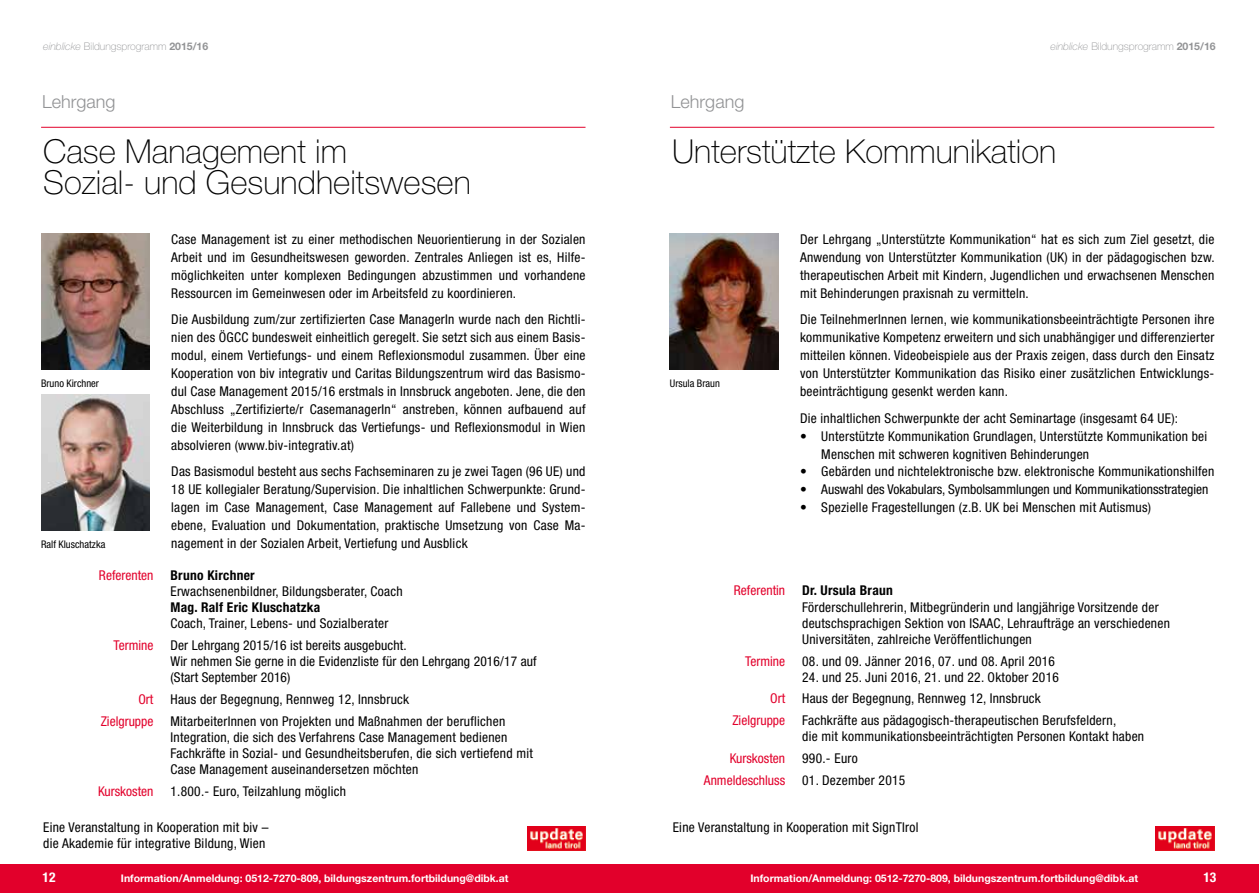
<style>
.page{position:relative;width:1259px;height:893px;background:#fff}
.page>*{position:absolute;margin:0;border:0;box-sizing:border-box;transform-origin:0 0}
.t1{font:100 33px/31.5px "Helvetica Neue LT Std";color:#000}
.t2{font:300 18px "Helvetica Neue LT Std";color:#929395}
.t3{font:condensed 13.5px/18px "Helvetica Neue LT Std";letter-spacing:.02em;color:#000}
.t4{font:condensed 13.5px "Helvetica Neue LT Std";color:#e2002b}
.t5{font:condensed 13.5px "Helvetica Neue LT Std";color:#000}
.t6{font:700 condensed 13.5px "Helvetica Neue LT Std";letter-spacing:.02em;color:#000}
.t7{font:700 condensed 13.5px "Helvetica Neue LT Std";color:#fff}
.t8{font:700 10.5px "Helvetica Neue LT Std";color:#fff}
.t9{font:100 10.5px "Helvetica Neue LT Std";color:#929395}
.t10{font:condensed 10.5px "Helvetica Neue LT Std";color:#000}
.s1{font-style:italic}
.s2{font-weight:700}
</style>
<div class="page">
<div style="left:629px;top:864px;width:630px;height:29px;background:#e2002b"></div>
<div style="left:0;top:864px;width:629px;height:29px;background:#e2002b"></div>
<hr style="left:41px;top:127px;width:544px;height:1px;background:#e2002b">
<img style="left:41px;top:234px;width:109px;height:136px">
<img style="left:41px;top:395px;width:109px;height:136px">
<img style="left:527px;top:826px;width:58px;height:24px">
<hr style="left:670px;top:127px;width:544px;height:1px;background:#e2002b">
<img style="left:670px;top:234px;width:108px;height:136px">
<img style="left:1155px;top:826px;width:59px;height:24px">
<p class="t9" style="left:43px;top:40px;width:167px"><span class="s1">einblicke</span> Bildungsprogramm <span class="s2">2015/16</span></p>
<p class="t9" style="left:1050px;top:40px;width:167px"><span class="s1">einblicke</span> Bildungsprogramm <span class="s2">2015/16</span></p>
<h2 class="t2" style="left:42px;top:91px;width:75px">Lehrgang</h2>
<h1 class="t1" style="left:43px;top:135px;width:429px">Case Management im<br>Sozial- und Gesundheitswesen</h1>
<p class="t10" style="left:41px;top:377px;width:59px">Bruno Kirchner</p>
<p class="t10" style="left:41px;top:538px;width:66px">Ralf Kluschatzka</p>
<p class="t3" style="left:171px;top:230px;width:416px;text-align:justify">Case Management ist zu einer methodischen Neuorientierung in der Sozialen Arbeit und im Gesundheitswesen geworden. Zentrales Anliegen ist es, Hilfe&shy;möglichkeiten unter komplexen Bedingungen abzustimmen und vorhandene Ressourcen im Gemeinwesen oder im Arbeitsfeld zu koordinieren.</p>
<p class="t3" style="left:171px;top:310px;width:416px;text-align:justify">Die Ausbildung zum/zur zertifizierten Case ManagerIn wurde nach den Richtli&shy;nien des ÖGCC bundesweit einheitlich geregelt. Sie setzt sich aus einem Basis&shy;modul, einem Vertiefungs- und einem Reflexionsmodul zusammen. Über eine Kooperation von biv integrativ und Caritas Bildungszentrum wird das Basismo&shy;dul Case Management 2015/16 erstmals in Innsbruck angeboten. Jene, die den Abschluss „Zertifizierte/r CasemanagerIn“ anstreben, können aufbauend auf die Weiterbildung in Innsbruck das Vertiefungs- und Reflexionsmodul in Wien absolvieren (www.biv-integrativ.at)</p>
<p class="t3" style="left:171px;top:463px;width:416px;text-align:justify">Das Basismodul besteht aus sechs Fachseminaren zu je zwei Tagen (96 UE) und 18 UE kollegialer Beratung/Supervision. Die inhaltlichen Schwerpunkte: Grund&shy;lagen im Case Management, Case Management auf Fallebene und System&shy;ebene, Evaluation und Dokumentation, praktische Umsetzung von Case Ma&shy;nagement in der Sozialen Arbeit, Vertiefung und Ausblick</p>
<p class="t4" style="left:99px;top:567px;width:56px">Referenten</p>
<p class="t6" style="left:170px;top:567px;width:86px">Bruno Kirchner</p>
<p class="t3" style="left:170px;top:582px;width:234px">Erwachsenenbildner, Bildungsberater, Coach</p>
<p class="t6" style="left:170px;top:599px;width:151px">Mag. Ralf Eric Kluschatzka</p>
<p class="t3" style="left:170px;top:614px;width:219px">Coach, Trainer, Lebens- und Sozialberater</p>
<p class="t4" style="left:113px;top:637px;width:41px">Termine</p>
<p class="t3" style="left:170px;top:637px;width:368px;line-height:16.2px">Der Lehrgang 2015/16 ist bereits ausgebucht.<br>Wir nehmen Sie gerne in die Evidenzliste für den Lehrgang 2016/17 auf (Start September 2016)</p>
<p class="t4" style="left:138px;top:691px;width:16px">Ort</p>
<p class="t3" style="left:170px;top:690px;width:240px">Haus der Begegnung, Rennweg 12, Innsbruck</p>
<p class="t4" style="left:101px;top:713px;width:54px">Zielgruppe</p>
<p class="t3" style="left:170px;top:712px;width:364px;line-height:16.2px">MitarbeiterInnen von Projekten und Maßnahmen der beruflichen Integration, die sich des Verfahrens Case Management bedienen Fachkräfte in Sozial- und Gesundheitsberufen, die sich vertiefend mit Case Management auseinandersetzen möchten</p>
<p class="t4" style="left:98px;top:783px;width:57px">Kurskosten</p>
<p class="t3" style="left:170px;top:782px;width:177px">1.800.- Euro, Teilzahlung möglich</p>
<h2 class="t2" style="left:671px;top:91px;width:75px">Lehrgang</h2>
<h1 class="t1" style="left:672px;top:135px;width:386px">Unterstützte Kommunikation</h1>
<p class="t10" style="left:670px;top:377px;width:51px">Ursula Braun</p>
<p class="t3" style="left:800px;top:230px;width:416px;text-align:justify">Der Lehrgang „Unterstützte Kommunikation“ hat es sich zum Ziel gesetzt, die Anwendung von Unterstützter Kommunikation (UK) in der pädagogischen bzw. therapeutischen Arbeit mit Kindern, Jugendlichen und erwachsenen Menschen mit Behinderungen praxisnah zu vermitteln.</p>
<p class="t3" style="left:800px;top:310px;width:416px;text-align:justify">Die TeilnehmerInnen lernen, wie kommunikationsbeeinträchtigte Personen ihre kommunikative Kompetenz erweitern und sich unabhängiger und differenzierter mitteilen können. Videobeispiele aus der Praxis zeigen, dass durch den Einsatz von Unterstützter Kommunikation das Risiko einer zusätzlichen Entwicklungs&shy;beeinträchtigung gesenkt werden kann.</p>
<p class="t3" style="left:800px;top:409px;width:380px">Die inhaltlichen Schwerpunkte der acht Seminartage (insgesamt 64 UE):</p>
<p class="t3" style="left:821px;top:427px;width:387px;text-indent:-21px">• Unterstützte Kommunikation Grundlagen, Unterstützte Kommunikation bei<br>Menschen mit schweren kognitiven Behinderungen</p>
<p class="t3" style="left:800px;top:463px;width:416px">• Gebärden und nichtelektronische bzw. elektronische Kommunikationshilfen</p>
<p class="t5" style="left:800px;top:482px;width:410px">• Auswahl des Vokabulars, Symbolsammlungen und Kommunikationsstrategien</p>
<p class="t3" style="left:800px;top:499px;width:352px">• Spezielle Fragestellungen (z.B. UK bei Menschen mit Autismus)</p>
<p class="t4" style="left:734px;top:583px;width:53px">Referentin</p>
<p class="t6" style="left:802px;top:582px;width:92px">Dr. Ursula Braun</p>
<p class="t3" style="left:802px;top:599px;width:369px;line-height:16.2px">Förderschullehrerin, Mitbegründerin und langjährige Vorsitzende der deutschsprachigen Sektion von ISAAC, Lehraufträge an verschiedenen<br>Universitäten, zahlreiche Veröffentlichungen</p>
<p class="t4" style="left:745px;top:653px;width:41px">Termine</p>
<p class="t3" style="left:802px;top:652px;width:254px">08. und 09. Jänner 2016, 07. und 08. April 2016</p>
<p class="t3" style="left:802px;top:668px;width:258px">24. und 25. Juni 2016, 21. und 22. Oktober 2016</p>
<p class="t4" style="left:770px;top:691px;width:16px">Ort</p>
<p class="t3" style="left:802px;top:689px;width:240px">Haus der Begegnung, Rennweg 12, Innsbruck</p>
<p class="t4" style="left:732px;top:712px;width:54px">Zielgruppe</p>
<p class="t3" style="left:802px;top:712px;width:343px;line-height:16.2px">Fachkräfte aus pädagogisch-therapeutischen Berufsfeldern,<br>die mit kommunikationsbeeinträchtigten Personen Kontakt haben</p>
<p class="t4" style="left:729px;top:750px;width:57px">Kurskosten</p>
<p class="t3" style="left:802px;top:749px;width:57px">990.- Euro</p>
<p class="t4" style="left:704px;top:772px;width:83px">Anmeldeschluss</p>
<p class="t3" style="left:802px;top:771px;width:105px">01. Dezember 2015</p>
<p class="t3" style="left:43px;top:819px;width:227px;line-height:16.2px">Eine Veranstaltung in Kooperation mit biv – die Akademie für integrative Bildung, Wien</p>
<p class="t3" style="left:673px;top:818px;width:247px">Eine Veranstaltung in Kooperation mit SignTIrol</p>
<p class="t7" style="left:43px;top:869px;width:14px">12</p>
<p class="t7" style="left:1203px;top:869px;width:14px">13</p>
<p class="t8" style="left:121px;top:872px;width:389px">Information/Anmeldung: 0512-7270-809, bildungszentrum.fortbildung@dibk.at</p>
<p class="t8" style="left:750px;top:872px;width:389px">Information/Anmeldung: 0512-7270-809, bildungszentrum.fortbildung@dibk.at</p>
</div>
